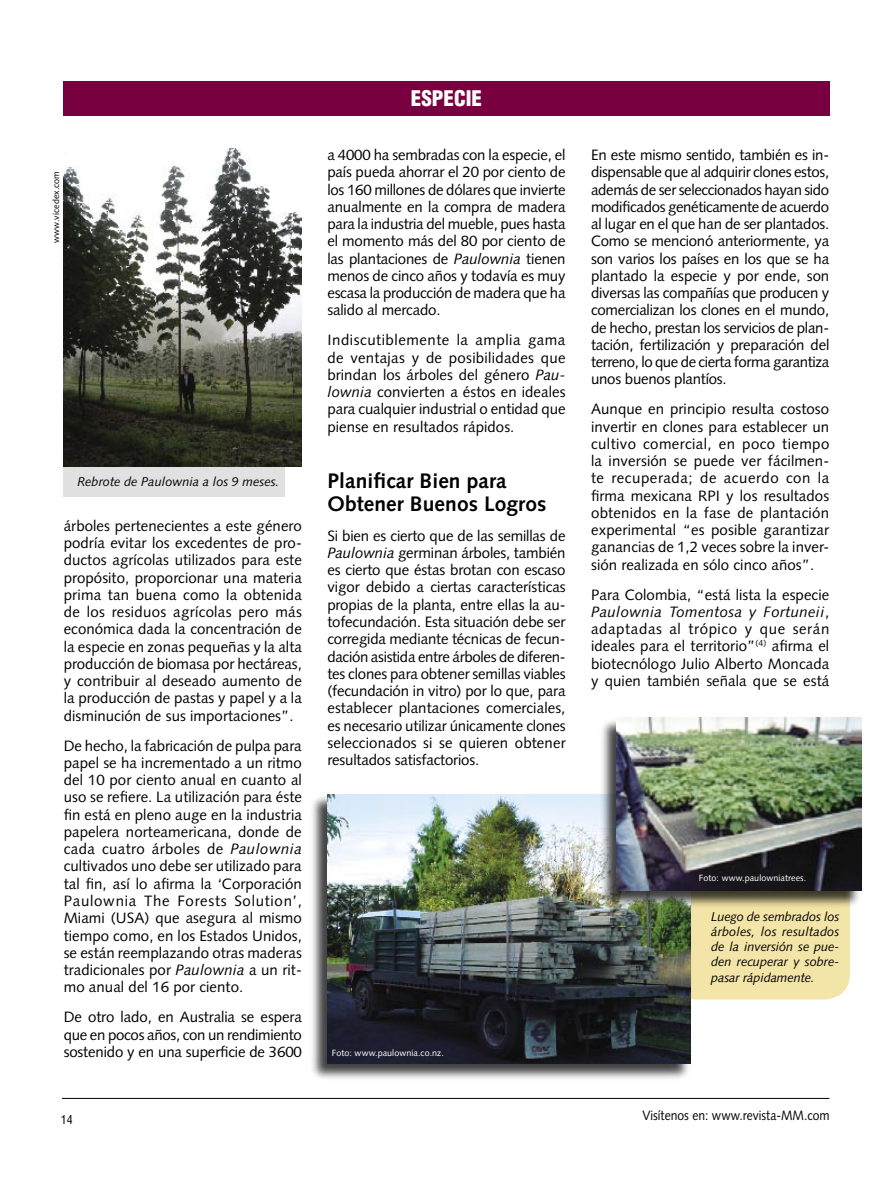
<style>
.page{position:relative;width:893px;height:1191px;background:#fff}
.page>*{position:absolute;margin:0;border:0;box-sizing:border-box;transform-origin:0 0}
.t1{font:700 21px/22.5px "Syntax";letter-spacing:.005em;color:#000}
.t2{font:900 condensed 21px "Helvetica";color:#fff}
.t3{font:15px/17.2px "Syntax";letter-spacing:.005em;color:#000;text-align:justify}
.t4{font:13.5px "Syntax";color:#000;scale:.9 1}
.t5{font:italic 12.75px/15.3px "Syntax";letter-spacing:-.005em;color:#000;text-align:justify}
.t6{font:condensed 12px "Helvetica";color:#000}
.t7{font:9px "Syntax";letter-spacing:.005em;color:#fff}
.t8{font:9px "Syntax";letter-spacing:.005em;color:#000}
.s1{font-style:italic}
</style>
<div class="page">
<hr style="left:62px;top:1098px;width:767px;height:1px;background:#000">
<div style="left:691px;top:908px;width:159px;height:91px;background:#f3e4a7"></div>
<div style="left:63px;top:450px;width:222px;height:46px;background:#e1e1e1"></div>
<div style="left:63px;top:81px;width:767px;height:35px;background:#780041"></div>
<img style="left:63px;top:149px;width:239px;height:317px">
<div style="left:309px;top:793px;width:382px;height:288px;background:#000;opacity:.75"></div>
<img style="left:327px;top:794px;width:363px;height:269px">
<div style="left:598px;top:716px;width:265px;height:192px;background:#000;opacity:.75"></div>
<img style="left:616px;top:717px;width:245px;height:173px">
<p class="t8" style="left:51px;top:243px;width:73px;rotate:-90deg">www.vicedex.com</p>
<p class="t5" style="left:77px;top:473px;width:203px">Rebrote de Paulownia a los 9 meses.</p>
<p class="t3" style="left:64px;top:517px;width:240px">árboles pertenecientes a este género podría evitar los excedentes de pro&shy;ductos agrícolas utilizados para este propósito, proporcionar una materia prima tan buena como la obtenida de los residuos agrícolas pero más económica dada la concentración de la especie en zonas pequeñas y la alta producción de biomasa por hectáreas, y contribuir al deseado aumento de la producción de pastas y papel y a la disminución de sus importaciones”.</p>
<p class="t3" style="left:64px;top:737px;width:240px">De hecho, la fabricación de pulpa para papel se ha incrementado a un ritmo del 10 por ciento anual en cuanto al uso se refiere. La utilización para éste fin está en pleno auge en la industria papelera norteamericana, donde de cada cuatro árboles de <span class="s1">Paulownia </span>cultivados uno debe ser utilizado para tal fin, así lo afirma la ‘Corporación Paulownia The Forests Solution’, Miami (USA) que asegura al mismo tiempo como, en los Estados Unidos, se están reemplazando otras maderas tradicionales por <span class="s1">Paulownia</span> a un rit&shy;mo anual del 16 por ciento.</p>
<p class="t3" style="left:64px;top:1008px;width:240px">De otro lado, en Australia se espera que en pocos años, con un rendimiento sostenido y en una superficie de 3600</p>
<h1 class="t2" style="left:411px;top:85px;width:73px">ESPECIE</h1>
<p class="t3" style="left:327px;top:146px;width:240px">a 4000 ha sembradas con la especie, el país pueda ahorrar el 20 por ciento de los 160 millones de dólares que invierte anualmente en la compra de madera para la industria del mueble, pues hasta el momento más del 80 por ciento de las plantaciones de <span class="s1">Paulownia</span> tienen menos de cinco años y todavía es muy escasa la producción de madera que ha salido al mercado.</p>
<p class="t3" style="left:327px;top:332px;width:240px">Indiscutiblemente la amplia gama de ventajas y de posibilidades que brindan los árboles del género <span class="s1">Pau&shy;lownia</span> convierten a éstos en ideales para cualquier industrial o entidad que piense en resultados rápidos.</p>
<h1 class="t1" style="left:327px;top:470px;width:221px">Planificar Bien para<br>Obtener Buenos Logros</h1>
<p class="t3" style="left:327px;top:527px;width:240px">Si bien es cierto que de las semillas de <span class="s1">Paulownia</span> germinan árboles, también es cierto que éstas brotan con escaso vigor debido a ciertas características propias de la planta, entre ellas la au&shy;tofecundación. Esta situación debe ser corregida mediante técnicas de fecun&shy;dación asistida entre árboles de diferen&shy;tes clones para obtener semillas viables (fecundación in vitro) por lo que, para establecer plantaciones comerciales, es necesario utilizar únicamente clones seleccionados si se quieren obtener resultados satisfactorios.</p>
<p class="t3" style="left:591px;top:146px;width:240px">En este mismo sentido, también es in&shy;dispensable que al adquirir clones estos, además de ser seleccionados hayan sido modificados genéticamente de acuerdo al lugar en el que han de ser plantados.<br>Como se mencionó anteriormente, ya son varios los países en los que se ha plantado la especie y por ende, son diversas las compañías que producen y comercializan los clones en el mundo, de hecho, prestan los servicios de plan&shy;tación, fertilización y preparación del terreno, lo que de cierta forma garantiza unos buenos plantíos.</p>
<p class="t3" style="left:591px;top:401px;width:240px">Aunque en principio resulta costoso invertir en clones para establecer un cultivo comercial, en poco tiempo la inversión se puede ver fácilmen&shy;te recuperada; de acuerdo con la firma mexicana RPI y los resultados obtenidos en la fase de plantación experimental “es posible garantizar ganancias de 1,2 veces sobre la inver&shy;sión realizada en sólo cinco años”.</p>
<p class="t3" style="left:591px;top:586px;width:240px">Para Colombia, “está lista la especie <span class="s1">Paulownia Tomentosa y Fortuneii</span>, adaptadas al trópico y que serán ideales para el territorio”<sup>(4)</sup> afirma el biotecnólogo Julio Alberto Moncada y quien también señala que se está</p>
<p class="t7" style="left:332px;top:1048px;width:113px">Foto: www.paulownia.co.nz.</p>
<p class="t7" style="left:699px;top:873px;width:109px">Foto: www.paulowniatrees.</p>
<p class="t5" style="left:711px;top:908px;width:130px">Luego de sembrados los árboles, los resultados de la inversión se pue&shy;den recuperar y sobre&shy;pasar rápidamente.</p>
<p class="t6" style="left:61px;top:1112px;width:13px">14</p>
<p class="t4" style="left:643px;top:1107px;width:209px">Visítenos en: www.revista-MM.com</p>
</div>
